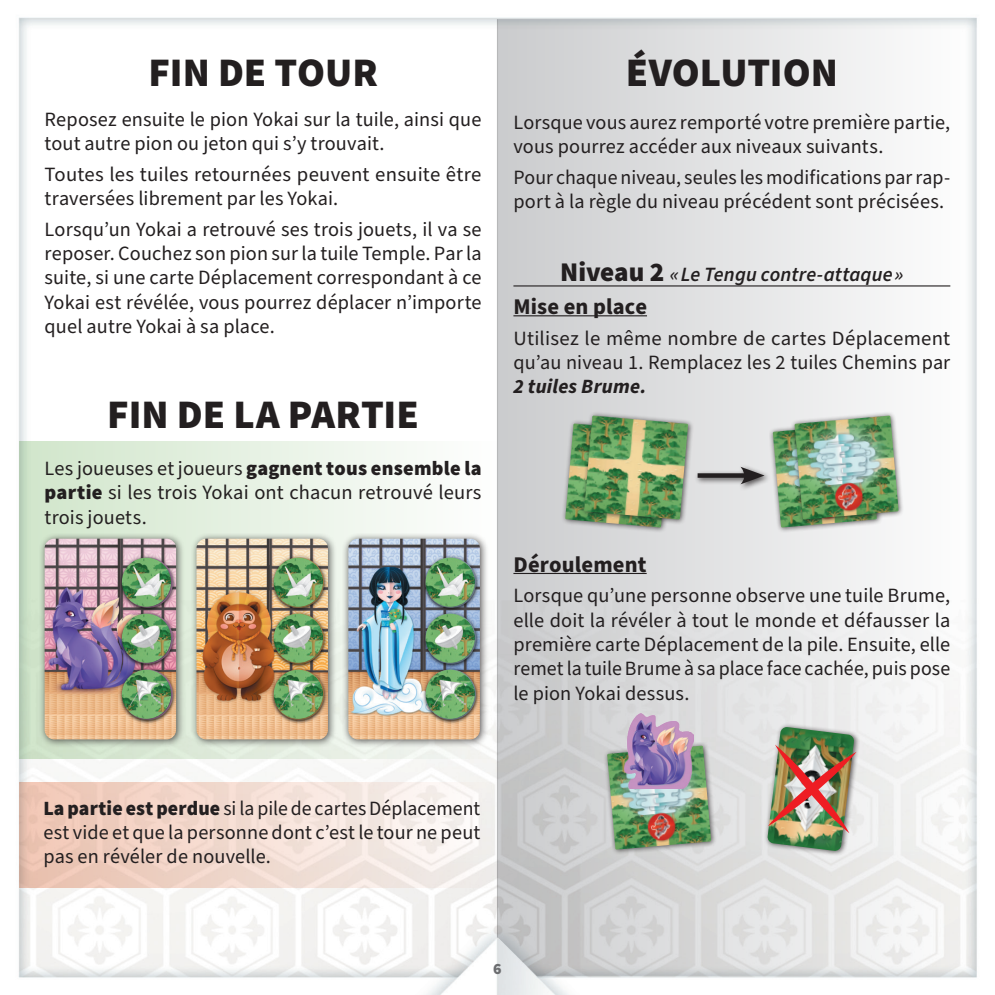
<style>
.page{position:relative;width:995px;height:995px;background:#fff}
.page>*{position:absolute;margin:0;border:0;box-sizing:border-box;transform-origin:0 0}
.titre_1{font:900 40.5px "Source Sans Pro";color:#231f20}
.titre3{font:700 22.5px "Source Sans Pro";letter-spacing:.01em;color:#231f20}
.courant{font:20.25px/24.3px "Source Sans Pro";letter-spacing:.005em;color:#231f20;text-align:justify}
.titre_niveau{font:italic 600 20.25px "Source Sans Pro";letter-spacing:.005em;color:#231f20}
.t1{font:900 15.75px "Source Sans Pro";color:#6c6d70}
.s1{font-weight:900}
.s2{font-weight:900;font-style:normal;font-size:27px}
.s3{font-weight:700;font-style:italic}
</style>
<div class="page">
<img style="left:18px;top:17px;width:959px;height:978px">
<svg style="left:498px;top:19px;width:478px;height:957px"></svg>
<div style="left:19px;top:442px;width:478px;height:317px;background:linear-gradient(to right,#cfe4c9,#fefefd)"></div>
<div style="left:19px;top:782px;width:478px;height:106px;background:linear-gradient(to right,#edc3b1,#f8f7f5)"></div>
<div style="left:38px;top:532px;width:147px;height:216px;background:#231f20;opacity:.75"></div>
<img style="left:45px;top:539px;width:131px;height:200px">
<div style="left:190px;top:532px;width:147px;height:216px;background:#231f20;opacity:.75"></div>
<img style="left:197px;top:539px;width:131px;height:200px">
<div style="left:342px;top:532px;width:147px;height:216px;background:#231f20;opacity:.75"></div>
<img style="left:348px;top:539px;width:132px;height:200px">
<div style="left:118px;top:665px;width:59px;height:60px;background:#231f20;opacity:.75"></div>
<img style="left:122px;top:670px;width:49px;height:49px;border-radius:25px">
<div style="left:269px;top:665px;width:60px;height:60px;background:#231f20;opacity:.75"></div>
<img style="left:274px;top:670px;width:49px;height:49px;border-radius:25px">
<div style="left:421px;top:665px;width:59px;height:60px;background:#231f20;opacity:.75"></div>
<img style="left:426px;top:670px;width:49px;height:49px;border-radius:25px">
<div style="left:118px;top:609px;width:59px;height:60px;background:#231f20;opacity:.75"></div>
<img style="left:122px;top:614px;width:49px;height:49px;border-radius:25px">
<div style="left:269px;top:609px;width:60px;height:60px;background:#231f20;opacity:.75"></div>
<img style="left:274px;top:614px;width:49px;height:49px;border-radius:25px">
<div style="left:421px;top:609px;width:59px;height:60px;background:#231f20;opacity:.75"></div>
<img style="left:426px;top:614px;width:49px;height:49px;border-radius:25px">
<div style="left:118px;top:553px;width:59px;height:60px;background:#231f20;opacity:.75"></div>
<img style="left:122px;top:558px;width:49px;height:49px;border-radius:25px">
<div style="left:269px;top:553px;width:60px;height:60px;background:#231f20;opacity:.75"></div>
<img style="left:274px;top:558px;width:49px;height:49px;border-radius:25px">
<div style="left:421px;top:553px;width:59px;height:60px;background:#231f20;opacity:.75"></div>
<img style="left:426px;top:558px;width:49px;height:49px;border-radius:25px">
<hr style="left:513px;top:285px;width:437px;height:2px;background:#231f20">
<hr style="left:513px;top:315px;width:134px;height:1px;background:#231f20">
<hr style="left:513px;top:573px;width:134px;height:1px;background:#231f20">
<div style="left:769px;top:420px;width:113px;height:113px;background:#231f20;opacity:.75"></div>
<img style="left:773px;top:424px;width:104px;height:104px">
<div style="left:791px;top:412px;width:113px;height:113px;background:#231f20;opacity:.75"></div>
<img style="left:795px;top:416px;width:104px;height:104px">
<div style="left:561px;top:420px;width:114px;height:113px;background:#231f20;opacity:.75"></div>
<img style="left:565px;top:424px;width:104px;height:104px">
<div style="left:580px;top:412px;width:114px;height:113px;background:#231f20;opacity:.75"></div>
<img style="left:584px;top:416px;width:104px;height:104px">
<div style="left:695px;top:464px;width:76px;height:28px;background:#231f20;opacity:.75"></div>
<div style="left:698px;top:473px;width:51px;height:5px;background:#231f20"></div>
<svg style="left:740px;top:467px;width:25px;height:17px"></svg>
<div style="left:603px;top:742px;width:114px;height:113px;background:#231f20;opacity:.75"></div>
<img style="left:607px;top:746px;width:104px;height:104px">
<div style="left:763px;top:723px;width:97px;height:134px;background:#231f20;opacity:.75"></div>
<img style="left:767px;top:727px;width:87px;height:124px">
<img style="left:624px;top:714px;width:70px;height:75px">
<img style="left:768px;top:745px;width:89px;height:88px">
<hr style="left:497px;top:19px;width:1px;height:919px;background:#6c6d70">
<p class="titre_1" style="left:148px;top:45px;width:231px">FIN DE TOUR</p>
<p class="courant" style="left:45px;top:107px;width:438px">Reposez ensuite le pion Yokai sur la tuile, ainsi que tout autre pion ou jeton qui s’y trouvait.</p>
<p class="courant" style="left:45px;top:162px;width:438px">Toutes les tuiles retournées peuvent ensuite être traversées librement par les Yokai.</p>
<p class="courant" style="left:45px;top:217px;width:438px">Lorsqu’un Yokai a retrouvé ses trois jouets, il va se reposer. Couchez son pion sur la tuile Temple. Par la suite, si une carte Déplacement correspondant à ce Yokai est révélée, vous pourrez déplacer n’importe quel autre Yokai à sa place.</p>
<p class="titre_1" style="left:107px;top:386px;width:313px">FIN DE LA PARTIE</p>
<p class="courant" style="left:45px;top:457px;width:438px">Les joueuses et joueurs <span class="s1">gagnent tous ensemble la partie</span> si les trois Yokai ont chacun retrouvé leurs trois jouets.</p>
<p class="titre_1" style="left:626px;top:45px;width:214px">ÉVOLUTION</p>
<p class="courant" style="left:513px;top:111px;width:438px">Lorsque vous aurez remporté votre première partie, vous pourrez accéder aux niveaux suivants.</p>
<p class="courant" style="left:513px;top:166px;width:438px">Pour chaque niveau, seules les modifications par rap&shy;port à la règle du niveau précédent sont précisées.</p>
<p class="titre_niveau" style="left:560px;top:260px;width:345px"><span class="s2">Niveau 2</span> « Le Tengu contre-attaque »</p>
<p class="titre3" style="left:513px;top:291px;width:135px">Mise en place</p>
<p class="courant" style="left:513px;top:326px;width:438px">Utilisez le même nombre de cartes Déplacement qu’au niveau 1. Remplacez les 2 tuiles Chemins par <span class="s3">2 tuiles Brume.</span></p>
<p class="titre3" style="left:513px;top:549px;width:135px">Déroulement</p>
<p class="courant" style="left:513px;top:584px;width:438px">Lorsque qu’une personne observe une tuile Brume, elle doit la révéler à tout le monde et défausser la première carte Déplacement de la pile. Ensuite, elle remet la tuile Brume à sa place face cachée, puis pose le pion Yokai dessus.</p>
<p class="courant" style="left:43px;top:797px;width:438px"><span class="s1">La partie est perdue</span> si la pile de cartes Déplacement est vide et que la personne dont c’est le tour ne peut pas en révéler de nouvelle.</p>
<p class="t1" style="left:493px;top:957px;width:10px">6</p>
</div>
